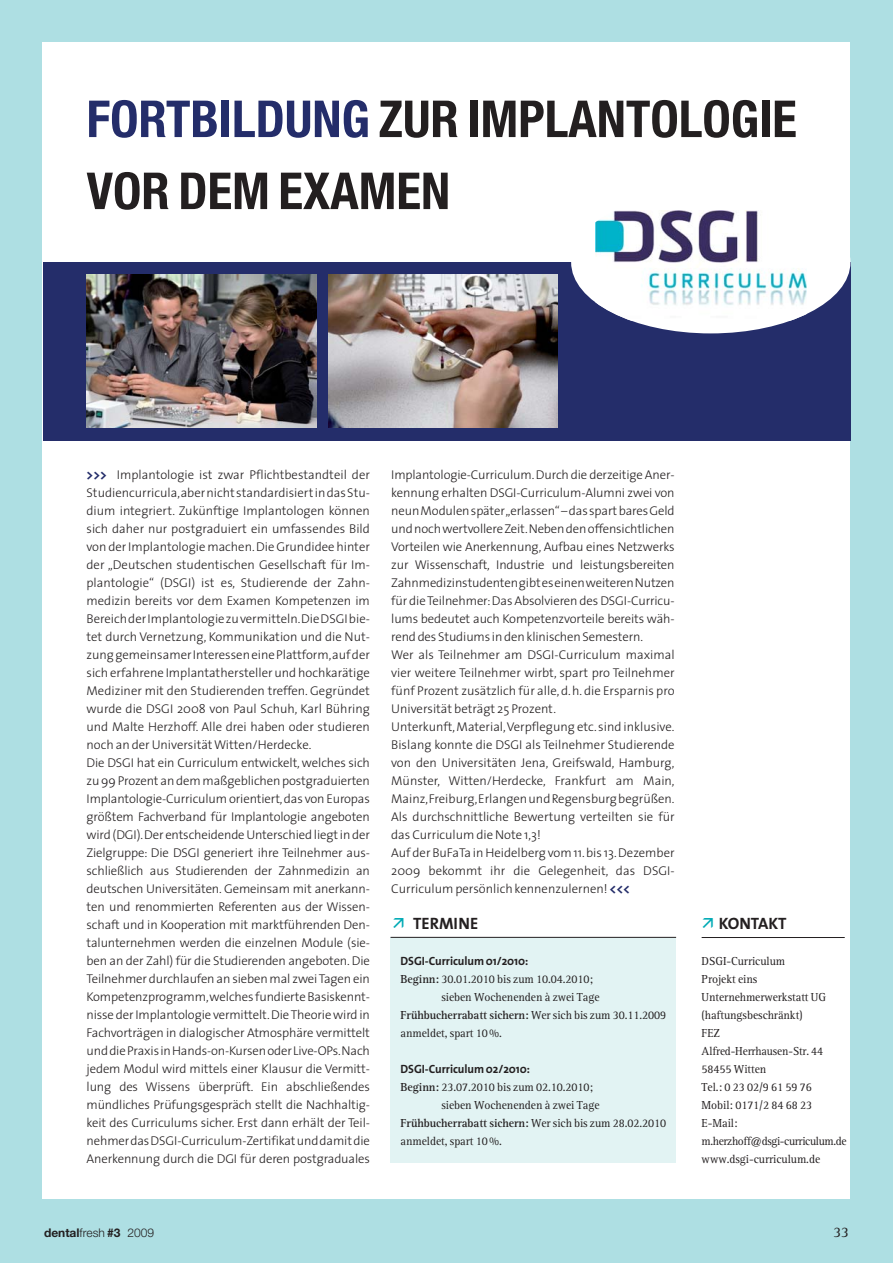
<style>
.page{position:relative;width:893px;height:1263px;background:#aedfe3}
.page>*{position:absolute;margin:0;border:0;box-sizing:border-box;transform-origin:0 0}
.t1{font:700 condensed 51px/72px "Helvetica Neue";color:#231f20}
.t2{font:700 16.5px "The Sans";color:#231f20}
.t3{font:15px "Rotis Serif";color:#231f20}
.t4{font:300 12.75px/18px "The Sans";letter-spacing:-.01em;color:#231f20}
.t5{font:12px/18px "Rotis Serif";letter-spacing:-.005em;color:#231f20}
.t6{font:700 12px "Rotis Serif";letter-spacing:-.005em;color:#231f20}
.t7{font:700 12px "The Sans";letter-spacing:-.005em;color:#231f20}
.t8{font:300 12px "Helvetica Neue";color:#231f20}
.s1{color:#242d6a}
.s2{font-weight:700;font-size:13.5px;color:#242d6a}
.s3{font-weight:700}
.s4{font-weight:400}
</style>
<div class="page">
<div style="left:43px;top:43px;width:807px;height:1156px;background:#fff"></div>
<div style="left:391px;top:938px;width:285px;height:225px;background:#e2f3f3"></div>
<hr style="left:391px;top:937px;width:285px;height:1px;background:#231f20">
<div style="left:43px;top:262px;width:807px;height:178px;background:#242d6a"></div>
<div style="left:571px;top:191px;width:279px;height:142px;background:#fff;border-radius:50%"></div>
<img style="left:595px;top:210px;width:212px;height:110px">
<img style="left:87px;top:275px;width:229px;height:153px">
<img style="left:329px;top:275px;width:229px;height:153px">
<hr style="left:702px;top:937px;width:143px;height:1px;background:#231f20">
<h1 class="t1" style="left:87px;top:87px;width:712px"><span class="s1">FORTBILDUNG</span> ZUR IMPLANTOLOGIE<br>VOR DEM EXAMEN</h1>
<p class="t4" style="left:87px;top:467px;width:285px"><span class="s2">&gt;&gt;&gt;</span> Implantologie ist zwar Pflichtbestandteil der Studiencurricula,aber nicht standardisiert in das Stu&shy;dium integriert. Zukünftige Implantologen können sich daher nur postgraduiert ein umfassendes Bild von der Implantologie machen.Die Grundidee hinter der „Deutschen studentischen Gesellschaft für Im&shy;plantologie“ (DSGI) ist es, Studierende der Zahn&shy;medizin bereits vor dem Examen Kompetenzen im Bereich der Implantologie zu vermitteln.Die DSGI bie&shy;tet durch Vernetzung, Kommunikation und die Nut&shy;zung gemeinsamer Interessen eine Plattform,auf der sich erfahrene Implantathersteller und hochkarätige Mediziner mit den Studierenden treffen. Gegründet wurde die DSGI 2008 von Paul Schuh, Karl Bühring und Malte Herzhoff. Alle drei haben oder studieren noch an der Universität Witten/Herdecke.<br>Die DSGI hat ein Curriculum entwickelt, welches sich zu 99 Prozent an dem maßgeblichen postgraduierten Implantologie-Curriculum orientiert,das von Europas größtem Fachverband für Implantologie angeboten wird (DGI).Der entscheidende Unterschied liegt in der Zielgruppe: Die DSGI generiert ihre Teilnehmer aus&shy;schließlich aus Studierenden der Zahnmedizin an deutschen Universitäten. Gemeinsam mit anerkann&shy;ten und renommierten Referenten aus der Wissen&shy;schaft und in Kooperation mit marktführenden Den&shy;talunternehmen werden die einzelnen Module (sie&shy;ben an der Zahl) für die Studierenden angeboten. Die Teilnehmer durchlaufen an sieben mal zwei Tagen ein Kompetenzprogramm,welches fundierte Basiskennt&shy;nisse der Implantologie vermittelt.Die Theorie wird in Fachvorträgen in dialogischer Atmosphäre vermittelt und die Praxis in Hands-on-Kursen oder Live-OPs.Nach jedem Modul wird mittels einer Klausur die Vermitt&shy;lung des Wissens überprüft. Ein abschließendes mündliches Prüfungsgespräch stellt die Nachhaltig&shy;keit des Curriculums sicher. Erst dann erhält der Teil&shy;nehmer das DSGI-Curriculum-Zertifikatund damitdie Anerkennung durch die DGI für deren postgraduales</p>
<p class="t4" style="left:391px;top:467px;width:285px">Implantologie-Curriculum. Durch die derzeitige Aner&shy;kennung erhalten DSGI-Curriculum-Alumni zwei von neun Modulen später „erlassen“ – das spart bares Geld und noch wertvollere Zeit.Neben den offensichtlichen Vorteilen wie Anerkennung, Aufbau eines Netzwerks zur Wissenschaft, Industrie und leistungsbereiten Zahnmedizinstudenten gibtes einen weiteren Nutzen für die Teilnehmer:Das Absolvieren des DSGI-Curricu&shy;lums bedeutet auch Kompetenzvorteile bereits wäh&shy;rend des Studiums in den klinischen Semestern.<br>Wer als Teilnehmer am DSGI-Curriculum maximal vier weitere Teilnehmer wirbt, spart pro Teilnehmer fünf Prozent zusätzlich für alle, d.h. die Ersparnis pro Universität beträgt 25 Prozent.<br>Unterkunft, Material,Verpflegung etc. sind inklusive.<br>Bislang konnte die DSGI als Teilnehmer Studierende von den Universitäten Jena, Greifswald, Hamburg, Münster, Witten/Herdecke, Frankfurt am Main, Mainz,Freiburg,Erlangen und Regensburg begrüßen.<br>Als durchschnittliche Bewertung verteilten sie für das Curriculum die Note 1,3!<br>Auf der BuFaTa in Heidelberg vom 11.bis 13.Dezember 2009 bekommt ihr die Gelegenheit, das DSGI-Curriculum persönlich kennenzulernen! <span class="s2">&lt;&lt;&lt;</span></p>
<p class="t2" style="left:413px;top:915px;width:67px">TERMINE</p>
<p class="t7" style="left:401px;top:955px;width:129px">DSGI-Curriculum 01/2010:</p>
<p class="t5" style="left:401px;top:971px;width:194px"><span class="s3">Beginn:</span> 30.01.2010 bis zum 10.04.2010;</p>
<p class="t5" style="left:441px;top:989px;width:160px">sieben Wochenenden à zwei Tage</p>
<p class="t6" style="left:401px;top:1011px;width:267px">Frühbucherrabatt sichern: <span class="s4">Wer sich bis zum 30.11.2009</span></p>
<p class="t5" style="left:401px;top:1025px;width:103px">anmeldet, spart 10%.</p>
<p class="t7" style="left:401px;top:1063px;width:131px">DSGI-Curriculum 02/2010:</p>
<p class="t5" style="left:401px;top:1079px;width:194px"><span class="s3">Beginn:</span> 23.07.2010 bis zum 02.10.2010;</p>
<p class="t5" style="left:441px;top:1097px;width:160px">sieben Wochenenden à zwei Tage</p>
<p class="t6" style="left:401px;top:1119px;width:267px">Frühbucherrabatt sichern: <span class="s4">Wer sich bis zum 28.02.2010</span></p>
<p class="t5" style="left:401px;top:1133px;width:103px">anmeldet, spart 10%.</p>
<p class="t2" style="left:719px;top:915px;width:70px">KONTAKT</p>
<p class="t5" style="left:702px;top:953px;width:146px">DSGI-Curriculum<br>Projekt eins<br>Unternehmerwerkstatt UG (haftungsbeschränkt)<br>FEZ<br>Alfred-Herrhausen-Str. 44<br>58455 Witten<br>Tel.: 0 23 02/9 61 59 76<br>Mobil: 0171/2 84 68 23<br>E-Mail: m.herzhoff@dsgi-curriculum.de www.dsgi-curriculum.de</p>
<p class="t8" style="left:44px;top:1228px;width:112px"><span class="s3">dental</span>fresh <span class="s3">#3</span> 2009</p>
<p class="t3" style="left:833px;top:1226px;width:17px">33</p>
</div>
